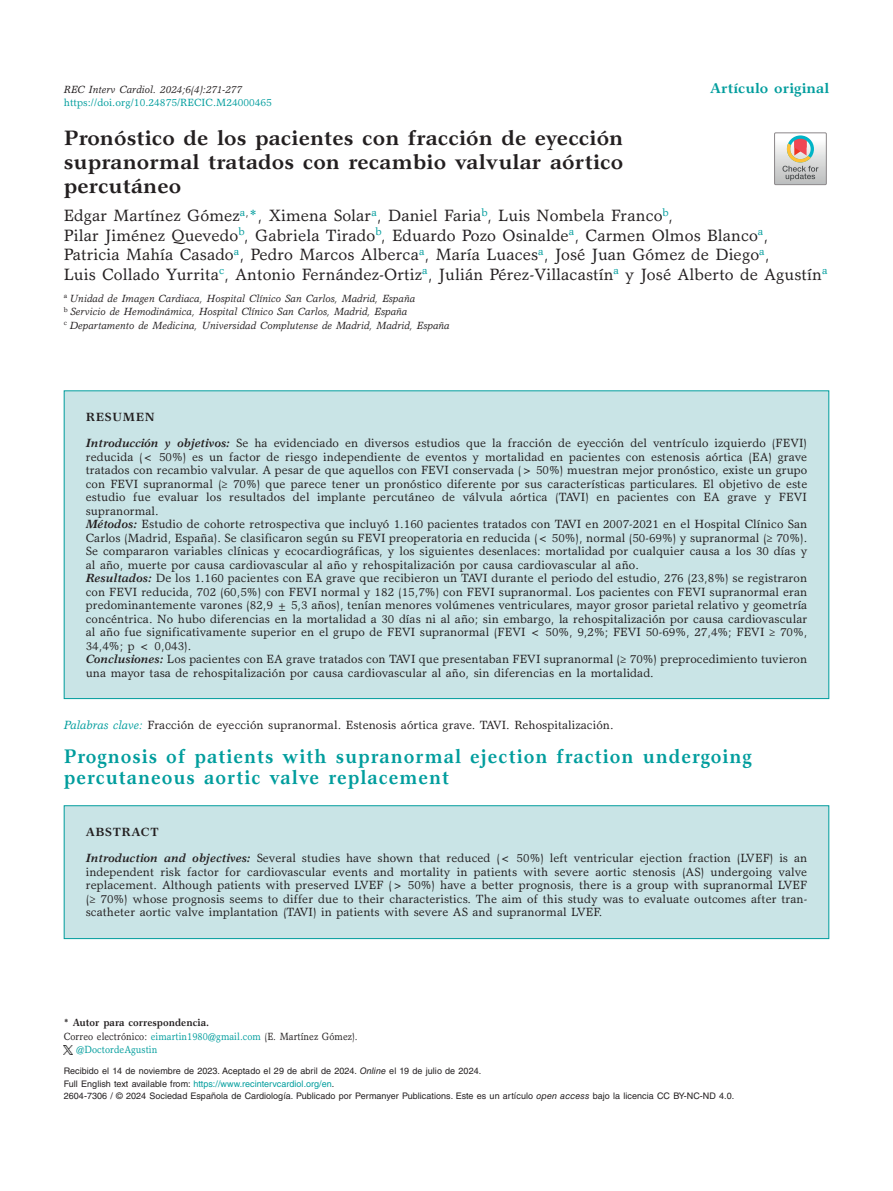
<style>
.page{position:relative;width:893px;height:1191px;background:#fff}
.page>*{position:absolute;margin:0;border:0;box-sizing:border-box;transform-origin:0 0}
.t1{font:700 21px/24px "Garth Graphic Std";letter-spacing:.005em;color:#231f20;text-align:justify}
.t2{font:700 19.8px/21px "Garth Graphic Std";letter-spacing:.055em;color:#009d9d;scale:.91 1}
.t3{font:16.5px/19.5px "Garth Graphic Std";letter-spacing:.005em;color:#231f20}
.t4{font:700 14.25px "Garth Graphic Std";letter-spacing:.005em;color:#009d9d}
.t5{font:12px/13.5px "Garth Graphic Std";letter-spacing:.005em;color:#231f20}
.t6{font:italic 10.5px/13.5px "Garth Graphic Std";letter-spacing:.005em;color:#231f20}
.t7{font:10.5px "Garth Graphic Std";letter-spacing:.005em;color:#231f20;scale:.9 1}
.t8{font:10.5px "Garth Graphic Std";letter-spacing:.005em;color:#009d9d}
.t9{font:700 10.5px "Garth Graphic Std";letter-spacing:.005em;color:#231f20;scale:.9 1}
.t10{font:10.5px "Garth Graphic Std";letter-spacing:.005em;color:#009d9d;scale:.9 1}
.t11{font:9px/13.5px "Helvetica LT Std";letter-spacing:.005em;color:#231f20}
.s1{color:#009d9d}
.s2{font-weight:700}
.s3{font-weight:700;font-style:italic}
.s4{font-style:italic;color:#009d9d}
.s5{font-style:italic}
</style>
<div class="page">
<svg style="left:64px;top:1045px;width:8px;height:9px"></svg>
<div style="left:64px;top:391px;width:765px;height:307px;background:#c9e4e6"></div>
<svg style="left:774px;top:133px;width:52px;height:52px"></svg>
<div style="left:64px;top:805px;width:765px;height:133px;background:#c9e4e6"></div>
<div style="left:64px;top:805px;width:765px;height:134px;border:1px solid #009d9d"></div>
<p class="t6" style="left:64px;top:82px;width:180px">REC Interv Cardiol. 2024;6(4):271-277</p>
<p class="t8" style="left:64px;top:96px;width:210px">https://doi.org/10.24875/RECIC.M24000465</p>
<p class="t4" style="left:710px;top:79px;width:120px">Artículo original</p>
<h1 class="t1" style="left:64px;top:126px;width:561px">Pronóstico de los pacientes con fracción de eyección supranormal tratados con recambio valvular aórtico percutáneo</h1>
<p class="t3" style="left:64px;top:205px;width:765px">Edgar Martínez Gómez<sup>a</sup><sup>,</sup><span class="s1">*</span>, Ximena Solar<sup>a</sup>, Daniel Faria<sup>b</sup>, Luis Nombela Franco<sup>b</sup>,<br>Pilar Jiménez Quevedo<sup>b</sup>, Gabriela Tirado<sup>b</sup>, Eduardo Pozo Osinalde<sup>a</sup>, Carmen Olmos Blanco<sup>a</sup>, Patricia Mahía Casado<sup>a</sup>, Pedro Marcos Alberca<sup>a</sup>, María Luaces<sup>a</sup>, José Juan Gómez de Diego<sup>a</sup>,<br>Luis Collado Yurrita<sup>c</sup>, Antonio Fernández-Ortiz<sup>a</sup>, Julián Pérez-Villacastín<sup>a</sup> y José Alberto de Agustín<sup>a</sup></p>
<p class="t6" style="left:64px;top:291px;width:387px"><sup>a</sup> Unidad de Imagen Cardiaca, Hospital Clínico San Carlos, Madrid, España<br><sup>b</sup> Servicio de Hemodinámica, Hospital Clínico San Carlos, Madrid, España<br><sup>c</sup> Departamento de Medicina, Universidad Complutense de Madrid, Madrid, España</p>
<p class="t5" style="left:86px;top:404px;width:723px;line-height:26.2px"><span class="s2">RESUMEN<br></span><span class="s3">Introducción y objetivos:</span> Se ha evidenciado en diversos estudios que la fracción de eyección del ventrículo izquierdo (FEVI)</p>
<p class="t5" style="left:86px;top:450px;width:723px">reducida (&lt; 50%) es un factor de riesgo independiente de eventos y mortalidad en pacientes con estenosis aórtica (EA) grave tratados con recambio valvular. A pesar de que aquellos con FEVI conservada (&gt; 50%) muestran mejor pronóstico, existe un grupo con FEVI supranormal (≥ 70%) que parece tener un pronóstico diferente por sus características particulares. El objetivo de este estudio fue evaluar los resultados del implante percutáneo de válvula aórtica (TAVI) en pacientes con EA grave y FEVI supranormal.<br><span class="s3">Métodos:</span> Estudio de cohorte retrospectiva que incluyó 1.160 pacientes tratados con TAVI en 2007‑2021 en el Hospital Clínico San Carlos (Madrid, España). Se clasificaron según su FEVI preoperatoria en reducida (&lt; 50%), normal (50-69%) y supranormal (≥ 70%).<br>Se compararon variables clínicas y ecocardiográficas, y los siguientes desenlaces: mortalidad por cualquier causa a los 30 días y al año, muerte por causa cardiovascular al año y rehospitalización por causa cardiovascular al año.<br><span class="s3">Resultados:</span> De los 1.160 pacientes con EA grave que recibieron un TAVI durante el periodo del estudio, 276 (23,8%) se registraron con FEVI reducida, 702 (60,5%) con FEVI normal y 182 (15,7%) con FEVI supranormal. Los pacientes con FEVI supranormal eran predominantemente varones (82,9 ± 5,3 años), tenían menores volúmenes ventriculares, mayor grosor parietal relativo y geometría concéntrica. No hubo diferencias en la mortalidad a 30 días ni al año; sin embargo, la rehospitalización por causa cardiovascular al año fue significativamente superior en el grupo de FEVI supranormal (FEVI &lt; 50%, 9,2%; FEVI 50-69%, 27,4%; FEVI ≥ 70%, 34,4%; p &lt; 0,043).<br><span class="s3">Conclusiones:</span> Los pacientes con EA grave tratados con TAVI que presentaban FEVI supranormal (≥ 70%) preprocedimiento tuvieron una mayor tasa de rehospitalización por causa cardiovascular al año, sin diferencias en la mortalidad.</p>
<p class="t5" style="left:64px;top:718px;width:551px"><span class="s4">Palabras clave:</span> Fracción de eyección supranormal. Estenosis aórtica grave. TAVI. Rehospitalización.</p>
<h2 class="t2" style="left:64px;top:745px;width:757px">Prognosis of patients with supranormal ejection fraction undergoing percutaneous aortic valve replacement</h2>
<p class="t5" style="left:86px;top:818px;width:723px;line-height:26.2px"><span class="s2">ABSTRACT<br></span><span class="s3">Introduction and objectives:</span> Several studies have shown that reduced (&lt; 50%) left ventricular ejection fraction (LVEF) is an</p>
<p class="t5" style="left:86px;top:864px;width:723px;text-align:justify">independent risk factor for cardiovascular events and mortality in patients with severe aortic stenosis (AS) undergoing valve replacement. Although patients with preserved LVEF (&gt; 50%) have a better prognosis, there is a group with supranormal LVEF (≥ 70%) whose prognosis seems to differ due to their characteristics. The aim of this study was to evaluate outcomes after tran&shy;scatheter aortic valve implantation (TAVI) in patients with severe AS and supranormal LVEF.</p>
<p class="t9" style="left:64px;top:1016px;width:163px">* Autor para correspondencia.</p>
<p class="t7" style="left:64px;top:1029px;width:328px">Correo electrónico: <span class="s1">eimartin1980@gmail.com</span> (E. Martínez Gómez).</p>
<p class="t10" style="left:76px;top:1043px;width:92px">@DoctordeAgustin</p>
<p class="t11" style="left:64px;top:1063px;width:419px">Recibido el 14 de noviembre de 2023. Aceptado el 29 de abril de 2024. <span class="s5">Online</span> el 19 de julio de 2024.<br>Full English text available from: <span class="s1">https://www.recintervcardiol.org/en</span>.</p>
<p class="t11" style="left:64px;top:1089px;width:672px">2604-7306 / © 2024 Sociedad Española de Cardiología. Publicado por Permanyer Publications. Este es un artículo <span class="s5">open access</span> bajo la licencia CC BY-NC-ND 4.0.</p>
</div>
